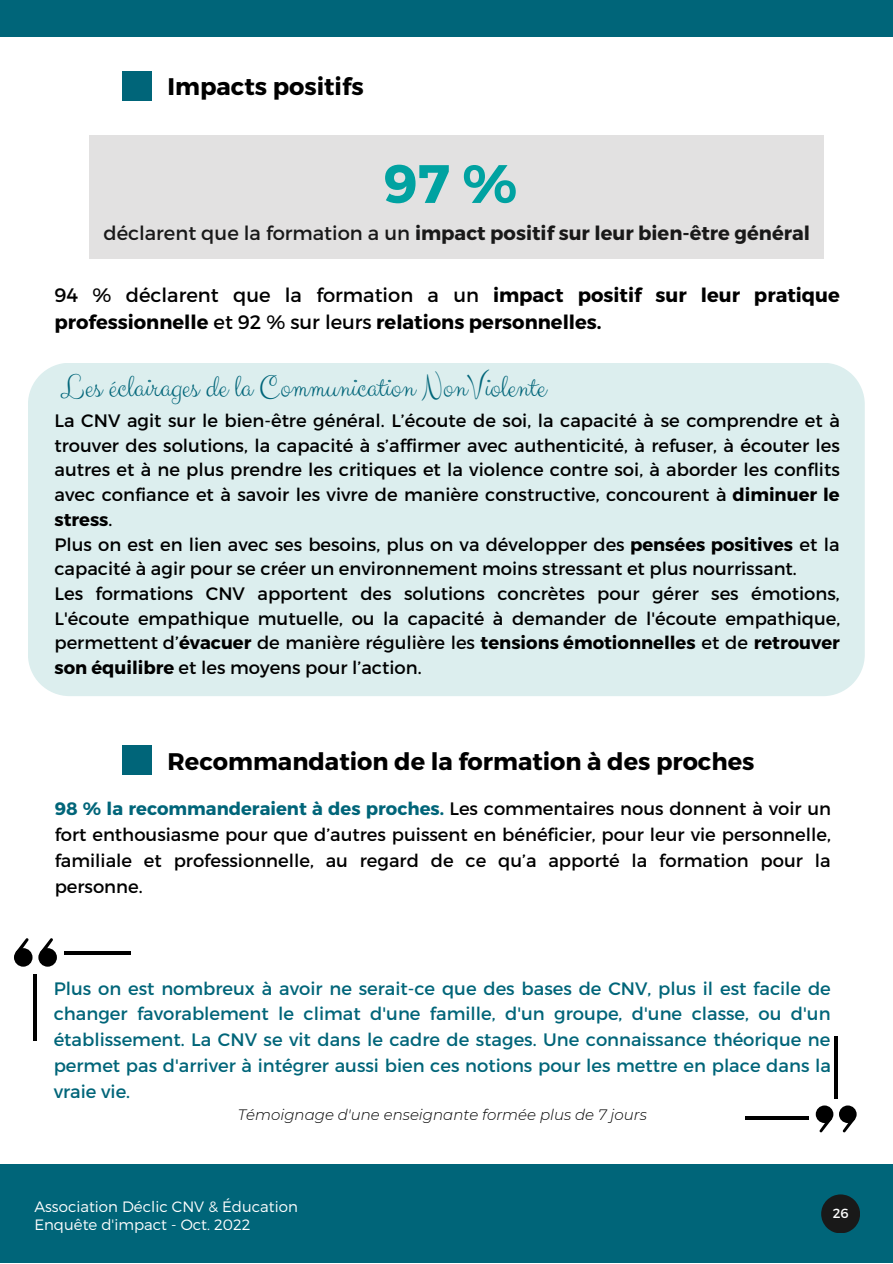
<style>
.page{position:relative;width:893px;height:1264px;background:#fff}
.page>*{position:absolute;margin:0;border:0;box-sizing:border-box;transform-origin:0 0}
.t1{font:700 54px "Montserrat";color:#00a2a1}
.t2{font:31.5px "Clicker Script";color:#006579}
.t3{font:700 24px "Montserrat";color:#000}
.t4{font:700 19.5px/27px "Montserrat";color:#000}
.t5{font:700 19.5px "Montserrat";color:#191919}
.t6{font:18px/24.8px "Montserrat";color:#000;text-align:justify}
.t7{font:18px/25.8px "Montserrat";color:#006579;text-align:justify}
.t8{font:300 15px "Montserrat";color:#fff}
.t9{font:italic 300 15px "Montserrat";color:#000}
.t10{font:13.2px "Montserrat";color:#fff}
.s1{font-weight:400}
.s2{font-weight:700}
.s3{font-weight:700;color:#006579}
</style>
<div class="page">
<div style="left:0;top:1164px;width:892px;height:98px;background:#006579"></div>
<svg style="left:821px;top:1194px;width:39px;height:39px"></svg>
<div style="left:0;top:0;width:892px;height:37px;background:#006579"></div>
<div style="left:123px;top:745px;width:29px;height:29px;background:#006579"></div>
<div style="left:38px;top:948px;width:19px;height:18px;background:#000;border-radius:50%"></div>
<svg style="left:40px;top:938px;width:13px;height:14px"></svg>
<div style="left:14px;top:948px;width:19px;height:18px;background:#000;border-radius:50%"></div>
<svg style="left:16px;top:938px;width:13px;height:13px"></svg>
<hr style="left:34px;top:974px;width:3px;height:66px;background:#000">
<hr style="left:65px;top:951px;width:66px;height:3px;background:#000">
<div style="left:815px;top:1105px;width:18px;height:17px;background:#000;border-radius:50%"></div>
<svg style="left:819px;top:1119px;width:12px;height:13px"></svg>
<div style="left:838px;top:1105px;width:18px;height:17px;background:#000;border-radius:50%"></div>
<svg style="left:842px;top:1119px;width:12px;height:13px"></svg>
<hr style="left:834px;top:1035px;width:3px;height:63px;background:#000">
<hr style="left:745px;top:1116px;width:63px;height:3px;background:#000">
<div style="left:28px;top:363px;width:836px;height:333px;background:#dceeee"></div>
<div style="left:89px;top:136px;width:734px;height:123px;background:#e2e1e1"></div>
<div style="left:123px;top:71px;width:29px;height:30px;background:#006579"></div>
<p class="t3" style="left:168px;top:70px;width:197px">Impacts positifs</p>
<p class="t1" style="left:383px;top:149px;width:135px">97 %</p>
<p class="t5" style="left:103px;top:220px;width:708px"><span class="s1">déclarent que la formation a un</span> impact positif sur leur bien-être général</p>
<p class="t4" style="left:54px;top:280px;width:786px"><span class="s1">94 % déclarent que la formation a un</span> impact positif sur leur pratique professionnelle <span class="s1">et 92 % sur leurs</span> relations personnelles.</p>
<p class="t2" style="left:61px;top:367px;width:486px">Les éclairages de la Communication NonViolente</p>
<p class="t6" style="left:54px;top:407px;width:787px">La CNV agit sur le bien-être général. L’écoute de soi, la capacité à se comprendre et à trouver des solutions, la capacité à s’affirmer avec authenticité, à refuser, à écouter les autres et à ne plus prendre les critiques et la violence contre soi, à aborder les conflits avec confiance et à savoir les vivre de manière constructive, concourent à <span class="s2">diminuer le stress</span>.</p>
<p class="t6" style="left:54px;top:531px;width:786px">Plus on est en lien avec ses besoins, plus on va développer des <span class="s2">pensées positives</span> et la capacité à agir pour se créer un environnement moins stressant et plus nourrissant.</p>
<p class="t6" style="left:54px;top:580px;width:787px">Les formations CNV apportent des solutions concrètes pour gérer ses émotions, L'écoute empathique mutuelle, ou la capacité à demander de l'écoute empathique, permettent d’<span class="s2">évacuer</span> de manière régulière les <span class="s2">tensions émotionnelles</span> et de <span class="s2">retrouver son équilibre</span> et les moyens pour l’action.</p>
<p class="t3" style="left:168px;top:745px;width:588px">Recommandation de la formation à des proches</p>
<p class="t6" style="left:55px;top:795px;width:777px;line-height:25.8px"><span class="s3">98 % la recommanderaient à des proches.</span> Les commentaires nous donnent à voir un fort enthousiasme pour que d’autres puissent en bénéficier, pour leur vie personnelle, familiale et professionnelle, au regard de ce qu’a apporté la formation pour la personne.</p>
<p class="t7" style="left:54px;top:974px;width:778px">Plus on est nombreux à avoir ne serait-ce que des bases de CNV, plus il est facile de changer favorablement le climat d'une famille, d'un groupe, d'une classe, ou d'un établissement. La CNV se vit dans le cadre de stages. Une connaissance théorique ne permet pas d'arriver à intégrer aussi bien ces notions pour les mettre en place dans la vraie vie.</p>
<p class="t9" style="left:238px;top:1105px;width:410px">Témoignage d'une enseignante formée plus de 7 jours</p>
<p class="t8" style="left:34px;top:1197px;width:265px">Association Déclic CNV &amp; Éducation</p>
<p class="t8" style="left:34px;top:1215px;width:218px">Enquête d'impact - Oct. 2022</p>
<p class="t10" style="left:832px;top:1204px;width:17px">26</p>
</div>
